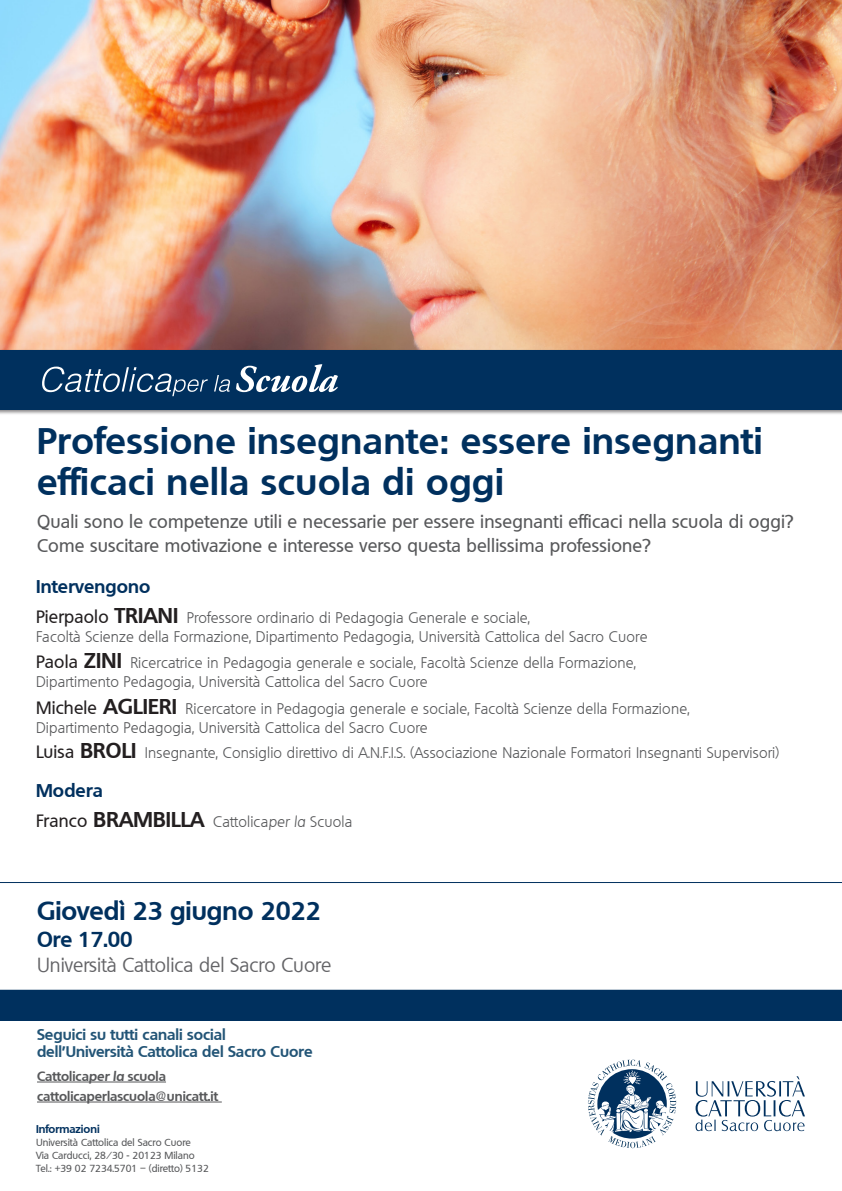
<style>
.page{position:relative;width:842px;height:1191px;background:#fff}
.page>*{position:absolute;margin:0;border:0;box-sizing:border-box;transform-origin:0 0}
.t1{font:700 36px/41px "Quebec";letter-spacing:.02em;color:#00305e}
.t2{font:700 25.2px "Quebec";color:#00305e}
.t3{font:700 21px "Quebec";color:#00305e}
.t4{font:19.5px "Quebec";color:#636366}
.t5{font:500 18px "Quebec";letter-spacing:.01em;color:#57585a}
.t6{font:700 18px "Quebec";letter-spacing:.01em;color:#00305e}
.t7{font:300 15.1px "Quebec";letter-spacing:.01em;color:#57585a}
.t8{font:700 15px "Quebec";color:#225476}
.t9{font:700 13px "Quebec";color:#57585a}
.t10{font:700 11px "Quebec";color:#00305e}
.t11{font:500 10px "Quebec";color:#57585a}
.s1{font-weight:500;font-size:17.4px;color:#231f20}
.s2{font-weight:700;font-size:20.9px;color:#231f20}
.s3{font-style:italic}
</style>
<div class="page">
<div style="left:0;top:990px;width:842px;height:30px;background:#00305e"></div>
<img style="left:0;top:0;width:842px;height:349px">
<div style="left:0;top:349px;width:842px;height:66px;background:#231f20;opacity:.53"></div>
<div style="left:0;top:350px;width:842px;height:59px;background:#00305e"></div>
<svg style="left:695px;top:1076px;width:110px;height:55px"></svg>
<svg style="left:588px;top:1059px;width:88px;height:89px"></svg>
<hr style="left:0;top:882px;width:842px;height:1px;background:#00305e">
<hr style="left:37px;top:1081px;width:129px;height:1px;background:#57585a">
<hr style="left:37px;top:1101px;width:185px;height:1px;background:#57585a">
<svg style="left:42px;top:366px;width:166px;height:30px"></svg>
<svg style="left:214px;top:375px;width:16px;height:17px"></svg>
<svg style="left:236px;top:364px;width:102px;height:28px"></svg>
<p class="t1" style="left:37px;top:420px;width:727px">Professione insegnante: essere insegnanti efficaci nella scuola di oggi</p>
<p class="t5" style="left:37px;top:510px;width:758px">Quali sono le competenze utili e necessarie per essere insegnanti efficaci nella scuola di oggi?</p>
<p class="t5" style="left:37px;top:534px;width:615px">Come suscitare motivazione e interesse verso questa bellissima professione?</p>
<p class="t6" style="left:36px;top:574px;width:116px">Intervengono</p>
<p class="t7" style="left:36px;top:608px;width:496px"><span class="s1">Pierpaolo</span> <span class="s2">TRIANI</span> Professore ordinario di Pedagogia Generale e sociale,</p>
<p class="t7" style="left:36px;top:627px;width:613px">Facoltà Scienze della Formazione, Dipartimento Pedagogia, Università Cattolica del Sacro Cuore</p>
<p class="t7" style="left:36px;top:652px;width:601px"><span class="s1">Paola</span> <span class="s2">ZINI</span> Ricercatrice in Pedagogia generale e sociale, Facoltà Scienze della Formazione,</p>
<p class="t7" style="left:36px;top:672px;width:393px">Dipartimento Pedagogia, Università Cattolica del Sacro Cuore</p>
<p class="t7" style="left:36px;top:698px;width:655px"><span class="s1">Michele</span> <span class="s2">AGLIERI</span> Ricercatore in Pedagogia generale e sociale, Facoltà Scienze della Formazione,</p>
<p class="t7" style="left:36px;top:717px;width:393px">Dipartimento Pedagogia, Università Cattolica del Sacro Cuore</p>
<p class="t7" style="left:36px;top:743px;width:745px"><span class="s1">Luisa</span> <span class="s2">BROLI</span> Insegnante, Consiglio direttivo di A.N.F.I.S. (Associazione Nazionale Formatori Insegnanti Supervisori)</p>
<p class="t6" style="left:36px;top:779px;width:68px">Modera</p>
<p class="t7" style="left:36px;top:812px;width:318px"><span class="s1">Franco</span> <span class="s2">BRAMBILLA</span> Cattolica<span class="s3">per la</span> Scuola</p>
<p class="t2" style="left:37px;top:894px;width:285px">Giovedì 23 giugno 2022</p>
<p class="t3" style="left:37px;top:925px;width:97px">Ore 17.00</p>
<p class="t4" style="left:37px;top:952px;width:296px">Università Cattolica del Sacro Cuore</p>
<p class="t8" style="left:37px;top:1024px;width:190px">Seguici su tutti canali social</p>
<p class="t8" style="left:37px;top:1041px;width:277px">dell’Università Cattolica del Sacro Cuore</p>
<p class="t9" style="left:37px;top:1067px;width:130px">Cattolica<span class="s3">per la</span> scuola</p>
<p class="t9" style="left:37px;top:1087px;width:182px">cattolicaperlascuola@unicatt.it</p>
<p class="t10" style="left:36px;top:1121px;width:65px">Informazioni</p>
<p class="t11" style="left:36px;top:1135px;width:156px">Università Cattolica del Sacro Cuore</p>
<p class="t11" style="left:36px;top:1148px;width:160px">Via Carducci, 28/30 - 20123 Milano</p>
<p class="t11" style="left:36px;top:1161px;width:174px">Tel.: +39 02 7234.5701 – (diretto) 5132</p>
</div>
